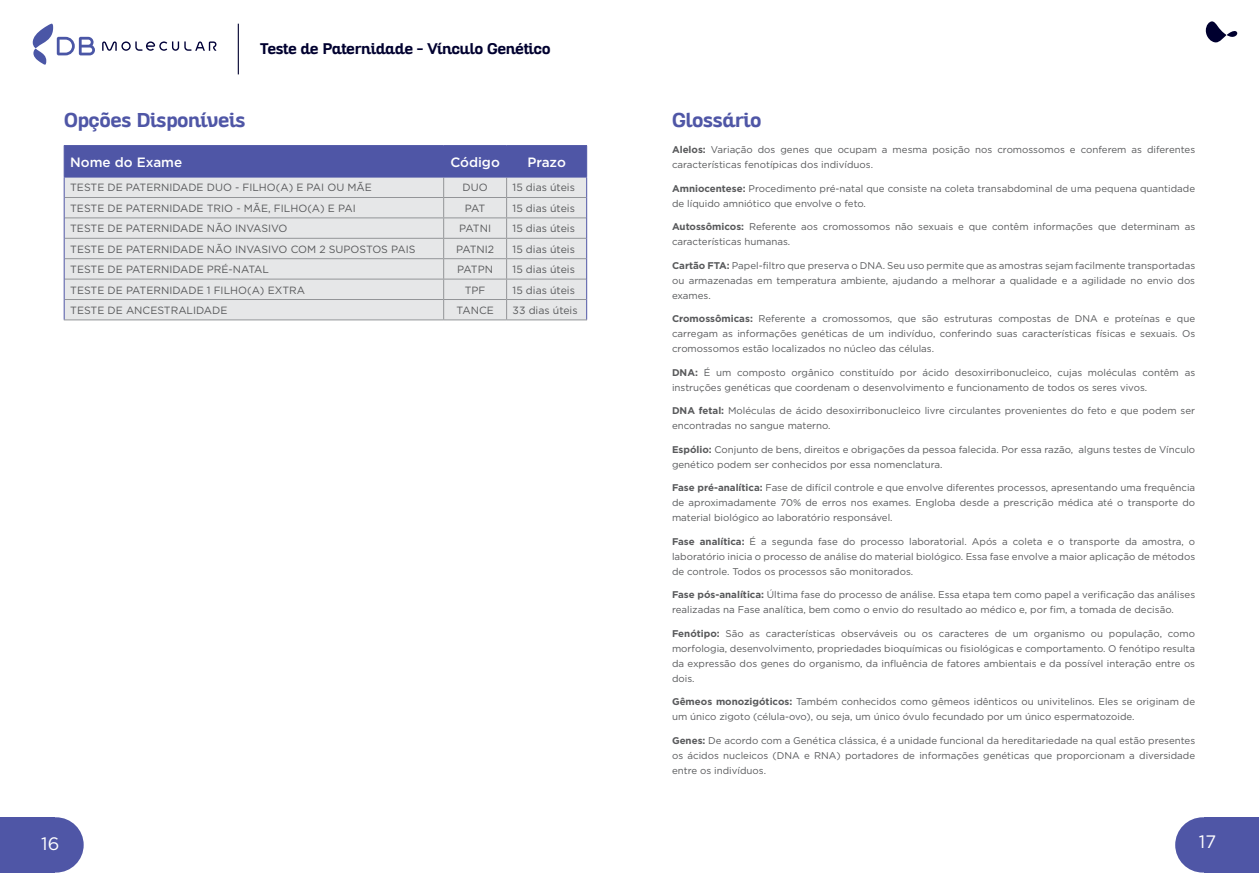
<style>
.page{position:relative;width:1259px;height:893px;background:#fff}
.page>*{position:absolute;margin:0;border:0;box-sizing:border-box;transform-origin:0 0}
.t1{font:700 19.5px "Altair";color:#4f56a6}
.t2{font:18px "Gotham";color:#fff}
.t3{font:700 15px "Altair";color:#00002f}
.t4{font:500 13.5px "Gotham";color:#fff}
.t5{font:10.5px "Gotham";color:#58595b}
.t6{font:9.75px/15px "Gotham";color:#58595b}
.s1{font-weight:700}
</style>
<div class="page">
<svg style="left:1205px;top:21px;width:32px;height:21px"></svg>
<svg style="left:102px;top:41px;width:114px;height:10px"></svg>
<svg style="left:33px;top:24px;width:62px;height:41px"></svg>
<hr style="left:238px;top:24px;width:1px;height:50px;background:#00002f">
<hr style="left:64px;top:320px;width:380px;height:1px;background:#939598">
<hr style="left:444px;top:320px;width:62px;height:1px;background:#939598">
<hr style="left:506px;top:320px;width:81px;height:1px;background:#939598">
<hr style="left:64px;top:145px;width:380px;height:1px;background:#4f56a6">
<hr style="left:444px;top:145px;width:62px;height:1px;background:#4f56a6">
<hr style="left:506px;top:145px;width:81px;height:1px;background:#4f56a6">
<svg style="left:64px;top:146px;width:523px;height:174px;background:#c6c8d8"></svg>
<div style="left:0;top:817px;width:55px;height:56px;background:#4f56a6"></div>
<div style="left:28px;top:817px;width:56px;height:56px;background:#4f56a6;border-radius:50%"></div>
<div style="left:1203px;top:817px;width:56px;height:56px;background:#4f56a6"></div>
<div style="left:1175px;top:817px;width:55px;height:56px;background:#4f56a6;border-radius:50%"></div>
<h3 class="t3" style="left:260px;top:39px;width:292px">Teste de Paternidade – Vínculo Genético</h3>
<h1 class="t1" style="left:64px;top:107px;width:183px">Opções Disponíveis</h1>
<h1 class="t1" style="left:672px;top:107px;width:91px">Glossário</h1>
<h3 class="t4" style="left:70px;top:153px;width:114px">Nome do Exame</h3>
<h3 class="t4" style="left:450px;top:153px;width:51px">Código</h3>
<h3 class="t4" style="left:527px;top:153px;width:40px">Prazo</h3>
<p class="t5" style="left:70px;top:181px;width:303px">TESTE DE PATERNIDADE DUO - FILHO(A) E PAI OU MÃE</p>
<p class="t5" style="left:462px;top:181px;width:27px">DUO</p>
<p class="t5" style="left:512px;top:181px;width:64px">15 dias úteis</p>
<p class="t5" style="left:70px;top:201px;width:287px">TESTE DE PATERNIDADE TRIO - MÃE, FILHO(A) E PAI</p>
<p class="t5" style="left:465px;top:201px;width:22px">PAT</p>
<p class="t5" style="left:512px;top:201px;width:64px">15 dias úteis</p>
<p class="t5" style="left:70px;top:222px;width:219px">TESTE DE PATERNIDADE NÃO INVASIVO</p>
<p class="t5" style="left:459px;top:222px;width:33px">PATNI</p>
<p class="t5" style="left:512px;top:222px;width:64px">15 dias úteis</p>
<p class="t5" style="left:70px;top:242px;width:347px">TESTE DE PATERNIDADE NÃO INVASIVO COM 2 SUPOSTOS PAIS</p>
<p class="t5" style="left:456px;top:242px;width:40px">PATNI2</p>
<p class="t5" style="left:512px;top:242px;width:64px">15 dias úteis</p>
<p class="t5" style="left:70px;top:263px;width:200px">TESTE DE PATERNIDADE PRÉ-NATAL</p>
<p class="t5" style="left:457px;top:263px;width:37px">PATPN</p>
<p class="t5" style="left:512px;top:263px;width:64px">15 dias úteis</p>
<p class="t5" style="left:70px;top:283px;width:236px">TESTE DE PATERNIDADE 1 FILHO(A) EXTRA</p>
<p class="t5" style="left:465px;top:283px;width:22px">TPF</p>
<p class="t5" style="left:512px;top:283px;width:64px">15 dias úteis</p>
<p class="t5" style="left:70px;top:303px;width:159px">TESTE DE ANCESTRALIDADE</p>
<p class="t5" style="left:456px;top:303px;width:39px">TANCE</p>
<p class="t5" style="left:512px;top:303px;width:66px">33 dias úteis</p>
<p class="t6" style="left:672px;top:142px;width:525px"><span class="s1">Alelos:</span> Variação dos genes que ocupam a mesma posição nos cromossomos e conferem as diferentes características fenotípicas dos indivíduos.</p>
<p class="t6" style="left:672px;top:180px;width:524px"><span class="s1">Amniocentese:</span> Procedimento pré-natal que consiste na coleta transabdominal de uma pequena quantidade de líquido amniótico que envolve o feto.</p>
<p class="t6" style="left:672px;top:219px;width:525px"><span class="s1">Autossômicos:</span> Referente aos cromossomos não sexuais e que contêm informações que determinam as características humanas.</p>
<p class="t6" style="left:672px;top:257px;width:524px;text-align:justify"><span class="s1">Cartão FTA:</span> Papel-filtro que preserva o DNA. Seu uso permite que as amostras sejam facilmente transportadas ou armazenadas em temperatura ambiente, ajudando a melhorar a qualidade e a agilidade no envio dos exames.</p>
<p class="t6" style="left:672px;top:311px;width:524px;text-align:justify"><span class="s1">Cromossômicas:</span> Referente a cromossomos, que são estruturas compostas de DNA e proteínas e que carregam as informações genéticas de um indivíduo, conferindo suas características físicas e sexuais. Os cromossomos estão localizados no núcleo das células.</p>
<p class="t6" style="left:672px;top:364px;width:525px"><span class="s1">DNA:</span> É um composto orgânico constituído por ácido desoxirribonucleico, cujas moléculas contêm as instruções genéticas que coordenam o desenvolvimento e funcionamento de todos os seres vivos.</p>
<p class="t6" style="left:672px;top:403px;width:525px"><span class="s1">DNA fetal:</span> Moléculas de ácido desoxirribonucleico livre circulantes provenientes do feto e que podem ser encontradas no sangue materno.</p>
<p class="t6" style="left:672px;top:441px;width:524px"><span class="s1">Espólio:</span> Conjunto de bens, direitos e obrigações da pessoa falecida. Por essa razão, alguns testes de Vínculo genético podem ser conhecidos por essa nomenclatura.</p>
<p class="t6" style="left:672px;top:480px;width:525px;text-align:justify"><span class="s1">Fase pré-analítica:</span> Fase de difícil controle e que envolve diferentes processos, apresentando uma frequência de aproximadamente 70% de erros nos exames. Engloba desde a prescrição médica até o transporte do material biológico ao laboratório responsável.</p>
<p class="t6" style="left:672px;top:533px;width:525px;text-align:justify"><span class="s1">Fase analítica:</span> É a segunda fase do processo laboratorial. Após a coleta e o transporte da amostra, o laboratório inicia o processo de análise do material biológico. Essa fase envolve a maior aplicação de métodos de controle. Todos os processos são monitorados.</p>
<p class="t6" style="left:672px;top:587px;width:524px"><span class="s1">Fase pós-analítica:</span> Última fase do processo de análise. Essa etapa tem como papel a verificação das análises realizadas na Fase analítica, bem como o envio do resultado ao médico e, por fim, a tomada de decisão.</p>
<p class="t6" style="left:672px;top:625px;width:525px;text-align:justify"><span class="s1">Fenótipo:</span> São as características observáveis ou os caracteres de um organismo ou população, como morfologia, desenvolvimento, propriedades bioquímicas ou fisiológicas e comportamento. O fenótipo resulta da expressão dos genes do organismo, da influência de fatores ambientais e da possível interação entre os dois.</p>
<p class="t6" style="left:672px;top:694px;width:524px"><span class="s1">Gêmeos monozigóticos:</span> Também conhecidos como gêmeos idênticos ou univitelinos. Eles se originam de um único zigoto (célula-ovo), ou seja, um único óvulo fecundado por um único espermatozoide.</p>
<p class="t6" style="left:672px;top:732px;width:525px;text-align:justify"><span class="s1">Genes:</span> De acordo com a Genética clássica, é a unidade funcional da hereditariedade na qual estão presentes os ácidos nucleicos (DNA e RNA) portadores de informações genéticas que proporcionam a diversidade entre os indivíduos.</p>
<h2 class="t2" style="left:41px;top:832px;width:20px">16</h2>
<h2 class="t2" style="left:1199px;top:830px;width:19px">17</h2>
</div>
